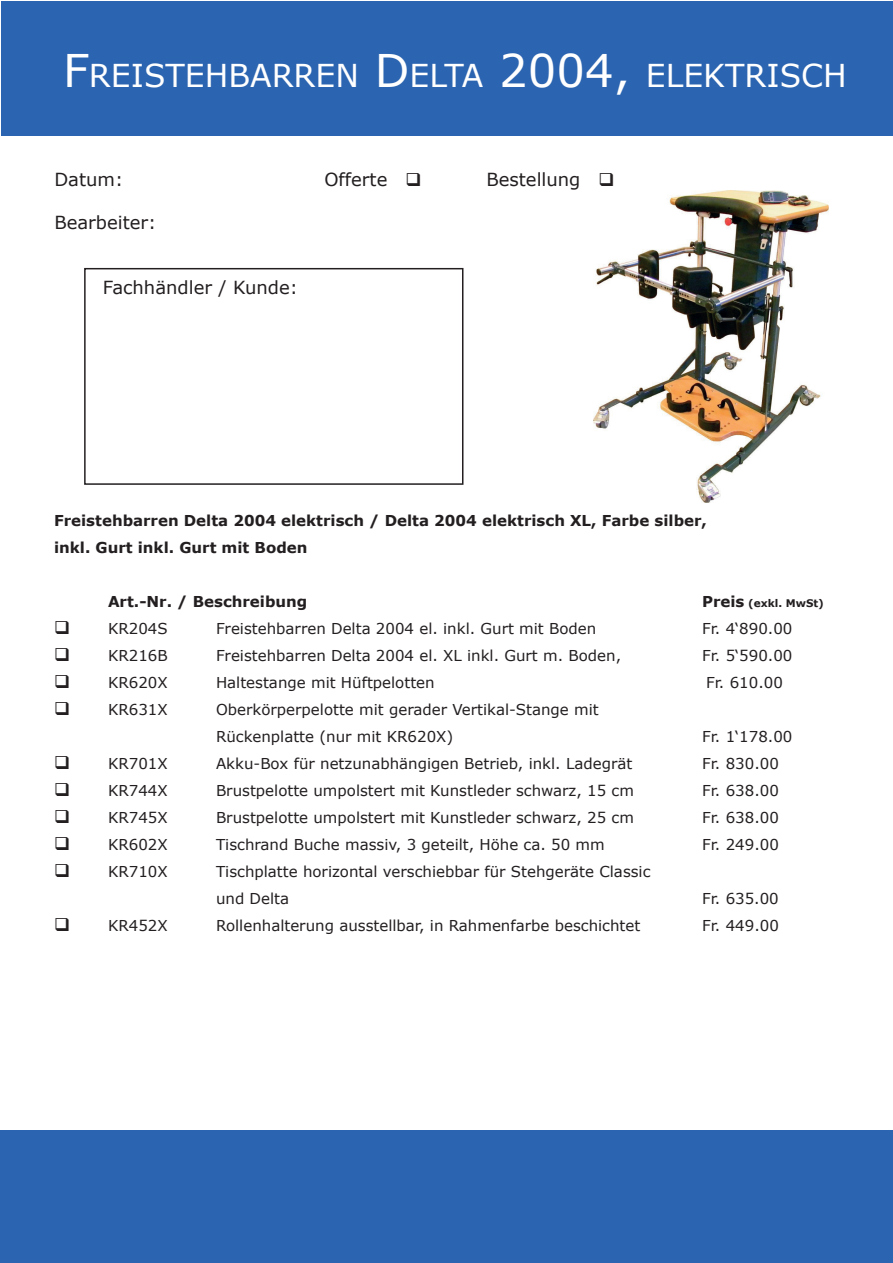
<style>
.page{position:relative;width:893px;height:1263px;background:#fff}
.page>*{position:absolute;margin:0;border:0;box-sizing:border-box;transform-origin:0 0}
.t1{font:31.5px "Verdana";color:#fff}
.t2{font:18px "Verdana";color:#231f20}
.t3{font:15px/27px "Verdana";color:#231f20}
.t4{font:700 15px/27px "Verdana";color:#231f20}
.t5{font:700 10.5px "Verdana";color:#231f20}
.s1{font-size:45px}
.s2{font-size:15px}
</style>
<div class="page">
<div style="left:0;top:1130px;width:893px;height:133px;background:#2b64b0"></div>
<div style="left:1px;top:1px;width:891px;height:134px;background:#2b64b0"></div>
<div style="left:84px;top:268px;width:379px;height:217px;border:2px solid #231f20"></div>
<img style="left:593px;top:191px;width:235px;height:311px">
<h1 class="t1" style="left:63px;top:54px;width:779px"><span class="s1">F</span>REISTEH BARREN <span class="s1">D</span>ELTA <span class="s1">2004,</span> ELEKTRISCH</h1>
<p class="t2" style="left:54px;top:167px;width:70px">Datum:</p>
<p class="t2" style="left:324px;top:167px;width:99px">Offerte ❑</p>
<p class="t2" style="left:486px;top:167px;width:130px">Bestellung ❑</p>
<p class="t2" style="left:54px;top:210px;width:104px">Bearbeiter:</p>
<p class="t2" style="left:103px;top:276px;width:196px">Fachhändler / Kunde:</p>
<p class="t4" style="left:54px;top:507px;width:654px">Freistehbarren Delta 2004 elektrisch / Delta 2004 elektrisch XL, Farbe silber, inkl. Gurt inkl. Gurt mit Boden</p>
<p class="t4" style="left:108px;top:588px;width:201px">Art.-Nr. / Beschreibung</p>
<p class="t5" style="left:702px;top:596px;width:123px"><span class="s2">Preis</span> (exkl. MwSt)</p>
<p class="t3" style="left:54px;top:615px;width:115px">❑ KR204S</p>
<p class="t3" style="left:216px;top:615px;width:382px">Freistehbarren Delta 2004 el. inkl. Gurt mit Boden</p>
<p class="t3" style="left:702px;top:615px;width:92px">Fr. 4‘890.00</p>
<p class="t3" style="left:54px;top:642px;width:115px">❑ KR216B</p>
<p class="t3" style="left:216px;top:642px;width:407px">Freistehbarren Delta 2004 el. XL inkl. Gurt m. Boden,</p>
<p class="t3" style="left:702px;top:642px;width:92px">Fr. 5‘590.00</p>
<p class="t3" style="left:54px;top:669px;width:115px">❑ KR620X</p>
<p class="t3" style="left:216px;top:669px;width:220px">Haltestange mit Hüftpelotten</p>
<p class="t3" style="left:706px;top:669px;width:78px">Fr. 610.00</p>
<p class="t3" style="left:54px;top:696px;width:115px">❑ KR631X</p>
<p class="t3" style="left:216px;top:696px;width:384px">Oberkörperpelotte mit gerader Vertikal-Stange mit<br>Rückenplatte (nur mit KR620X)</p>
<p class="t3" style="left:702px;top:723px;width:92px">Fr. 1‘178.00</p>
<p class="t3" style="left:108px;top:750px;width:61px">KR701X</p>
<p class="t3" style="left:216px;top:750px;width:418px">Akku-Box für netzunabhängigen Betrieb, inkl. Ladegrät</p>
<p class="t3" style="left:702px;top:750px;width:78px">Fr. 830.00</p>
<p class="t3" style="left:54px;top:777px;width:115px">❑ KR744X</p>
<p class="t3" style="left:216px;top:777px;width:419px">Brustpelotte umpolstert mit Kunstleder schwarz, 15 cm</p>
<p class="t3" style="left:702px;top:777px;width:78px">Fr. 638.00</p>
<p class="t3" style="left:54px;top:804px;width:115px">❑ KR745X</p>
<p class="t3" style="left:216px;top:804px;width:419px">Brustpelotte umpolstert mit Kunstleder schwarz, 25 cm</p>
<p class="t3" style="left:702px;top:804px;width:78px">Fr. 638.00</p>
<p class="t3" style="left:54px;top:831px;width:115px">❑ KR602X</p>
<p class="t3" style="left:216px;top:831px;width:390px">Tischrand Buche massiv, 3 geteilt, Höhe ca. 50 mm</p>
<p class="t3" style="left:702px;top:831px;width:78px">Fr. 249.00</p>
<p class="t3" style="left:54px;top:858px;width:115px">❑ KR710X</p>
<p class="t3" style="left:216px;top:858px;width:436px">Tischplatte horizontal verschiebbar für Stehgeräte Classic und Delta</p>
<p class="t3" style="left:702px;top:885px;width:78px">Fr. 635.00</p>
<p class="t3" style="left:54px;top:912px;width:115px">❑ KR452X</p>
<p class="t3" style="left:216px;top:912px;width:426px">Rollenhalterung ausstellbar, in Rahmenfarbe beschichtet</p>
<p class="t3" style="left:702px;top:912px;width:78px">Fr. 449.00</p>
</div>
